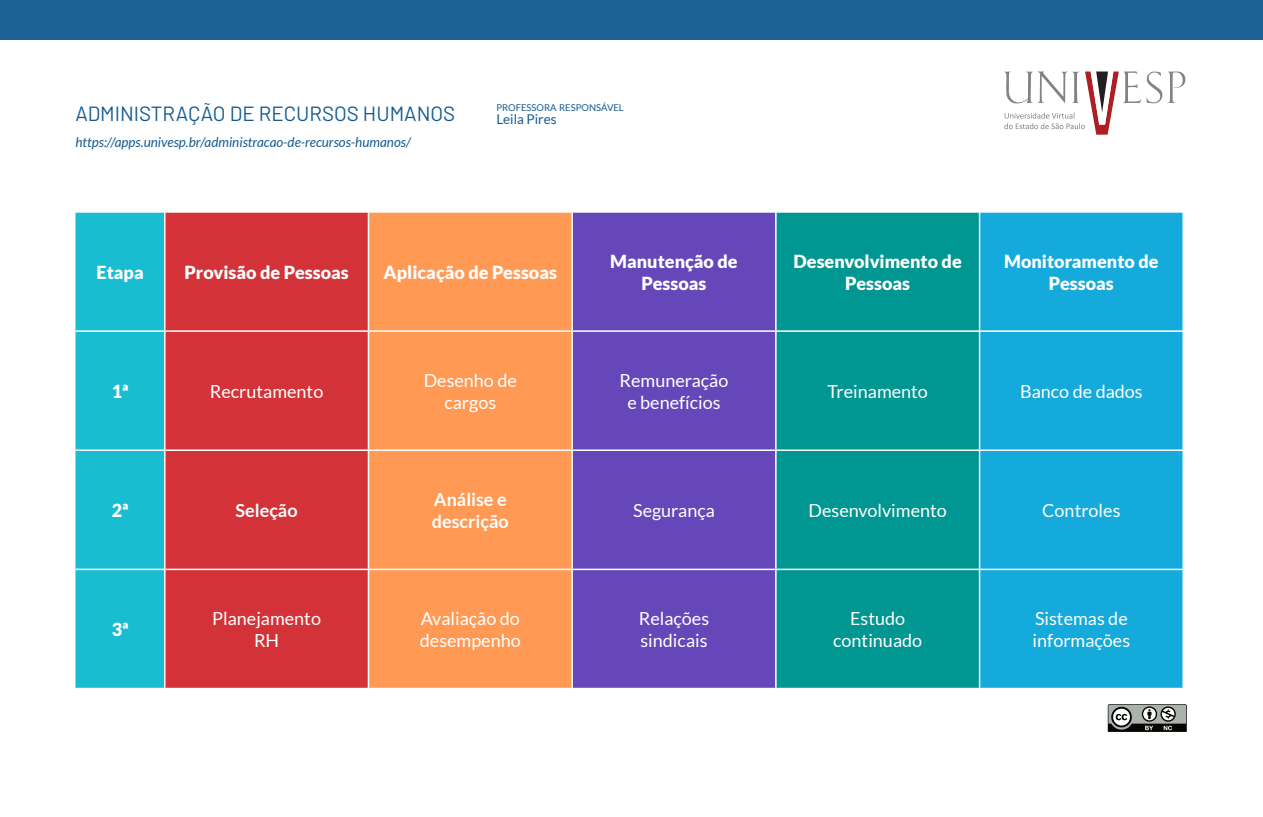
<style>
.page{position:relative;width:1263px;height:817px;background:#fff}
.page>*{position:absolute;margin:0;border:0;box-sizing:border-box;transform-origin:0 0}
.t1{font:20.55px "Barlow";color:#155b92}
.Texto{font:18px "Lato";color:#fff}
.Texto-2{font:900 18px/21.6px "Lato";color:#fff;text-align:center}
.Texto-3{font:700 18px "Lato";color:#fff}
.t2{font:italic 13.5px "Lato";color:#155b92}
.t3{font:13.5px "Lato";color:#155b92}
.t4{font:9.45px "Lato";color:#155b92}
</style>
<div class="page">
<div style="left:75px;top:213px;width:89px;height:474px;background:#18bdd2"></div>
<div style="left:166px;top:213px;width:202px;height:474px;background:#d33338"></div>
<div style="left:369px;top:213px;width:202px;height:474px;background:#ff9954"></div>
<div style="left:573px;top:213px;width:202px;height:474px;background:#6647ba"></div>
<div style="left:777px;top:213px;width:202px;height:474px;background:#009691"></div>
<div style="left:980px;top:213px;width:202px;height:474px;background:#14aadb"></div>
<hr style="left:75px;top:449px;width:89px;height:2px;background:#fff">
<hr style="left:166px;top:449px;width:202px;height:2px;background:#fff">
<hr style="left:368px;top:449px;width:204px;height:2px;background:#fff">
<hr style="left:572px;top:449px;width:204px;height:2px;background:#fff">
<hr style="left:776px;top:449px;width:203px;height:2px;background:#fff">
<hr style="left:979px;top:449px;width:205px;height:2px;background:#fff">
<hr style="left:75px;top:568px;width:89px;height:2px;background:#fff">
<hr style="left:166px;top:568px;width:202px;height:2px;background:#fff">
<hr style="left:368px;top:568px;width:204px;height:2px;background:#fff">
<hr style="left:572px;top:568px;width:204px;height:2px;background:#fff">
<hr style="left:776px;top:568px;width:203px;height:2px;background:#fff">
<hr style="left:979px;top:568px;width:205px;height:2px;background:#fff">
<hr style="left:75px;top:330px;width:90px;height:2px;background:#fff">
<hr style="left:165px;top:330px;width:203px;height:2px;background:#fff">
<hr style="left:368px;top:330px;width:204px;height:2px;background:#fff">
<hr style="left:572px;top:330px;width:204px;height:2px;background:#fff">
<hr style="left:776px;top:330px;width:203px;height:2px;background:#fff">
<hr style="left:979px;top:330px;width:205px;height:2px;background:#fff">
<svg style="left:1004px;top:71px;width:182px;height:64px"></svg>
<div style="left:0;top:0;width:1263px;height:40px;background:#1c6297"></div>
<svg style="left:1108px;top:704px;width:79px;height:28px;background:#747774"></svg>
<p class="t1" style="left:75px;top:100px;width:381px">ADMINISTRAÇÃO DE RECURSOS HUMANOS</p>
<p class="t2" style="left:75px;top:135px;width:337px">https://apps.univesp.br/administracao-de-recursos-humanos/</p>
<p class="t4" style="left:496px;top:102px;width:129px">PROFESSORA RESPONSÁVEL</p>
<p class="t3" style="left:496px;top:111px;width:62px">Leila Pires</p>
<p class="Texto-2" style="left:97px;top:261px;width:49px">Etapa</p>
<p class="Texto-2" style="left:184px;top:261px;width:166px">Provisão de Pessoas</p>
<p class="Texto-2" style="left:384px;top:261px;width:175px">Aplicação de Pessoas</p>
<p class="Texto-2" style="left:112px;top:380px;width:18px">1ª</p>
<p class="Texto" style="left:210px;top:381px;width:115px">Recrutamento</p>
<p class="Texto" style="left:424px;top:370px;width:95px">Desenho de</p>
<p class="Texto" style="left:444px;top:392px;width:53px">cargos</p>
<p class="Texto-2" style="left:610px;top:250px;width:129px">Manutenção de</p>
<p class="Texto-2" style="left:641px;top:272px;width:66px">Pessoas</p>
<p class="Texto" style="left:620px;top:370px;width:110px">Remuneração</p>
<p class="Texto" style="left:627px;top:392px;width:95px">e benefícios</p>
<p class="Texto-2" style="left:793px;top:250px;width:170px">Desenvolvimento de<br>Pessoas</p>
<p class="Texto-2" style="left:1004px;top:250px;width:156px">Monitoramento de<br>Pessoas</p>
<p class="Texto" style="left:827px;top:381px;width:102px">Treinamento</p>
<p class="Texto" style="left:1020px;top:381px;width:124px">Banco de dados</p>
<p class="Texto-2" style="left:112px;top:499px;width:18px">2ª</p>
<p class="Texto-3" style="left:236px;top:500px;width:63px">Seleção</p>
<p class="Texto-2" style="left:112px;top:618px;width:18px">3ª</p>
<p class="Texto" style="left:212px;top:608px;width:110px">Planejamento</p>
<p class="Texto" style="left:254px;top:630px;width:27px">RH</p>
<p class="Texto-3" style="left:434px;top:489px;width:74px">Análise e</p>
<p class="Texto-3" style="left:432px;top:511px;width:78px">descrição</p>
<p class="Texto" style="left:421px;top:608px;width:101px">Avaliação do</p>
<p class="Texto" style="left:420px;top:630px;width:102px">desempenho</p>
<p class="Texto" style="left:633px;top:500px;width:83px">Segurança</p>
<p class="Texto" style="left:808px;top:500px;width:140px">Desenvolvimento</p>
<p class="Texto" style="left:1042px;top:500px;width:80px">Controles</p>
<p class="Texto" style="left:639px;top:608px;width:72px">Relações</p>
<p class="Texto" style="left:640px;top:630px;width:69px">sindicais</p>
<p class="Texto" style="left:850px;top:608px;width:57px">Estudo</p>
<p class="Texto" style="left:833px;top:630px;width:90px">continuado</p>
<p class="Texto" style="left:1035px;top:608px;width:94px">Sistemas de</p>
<p class="Texto" style="left:1033px;top:630px;width:99px">informações</p>
</div>
